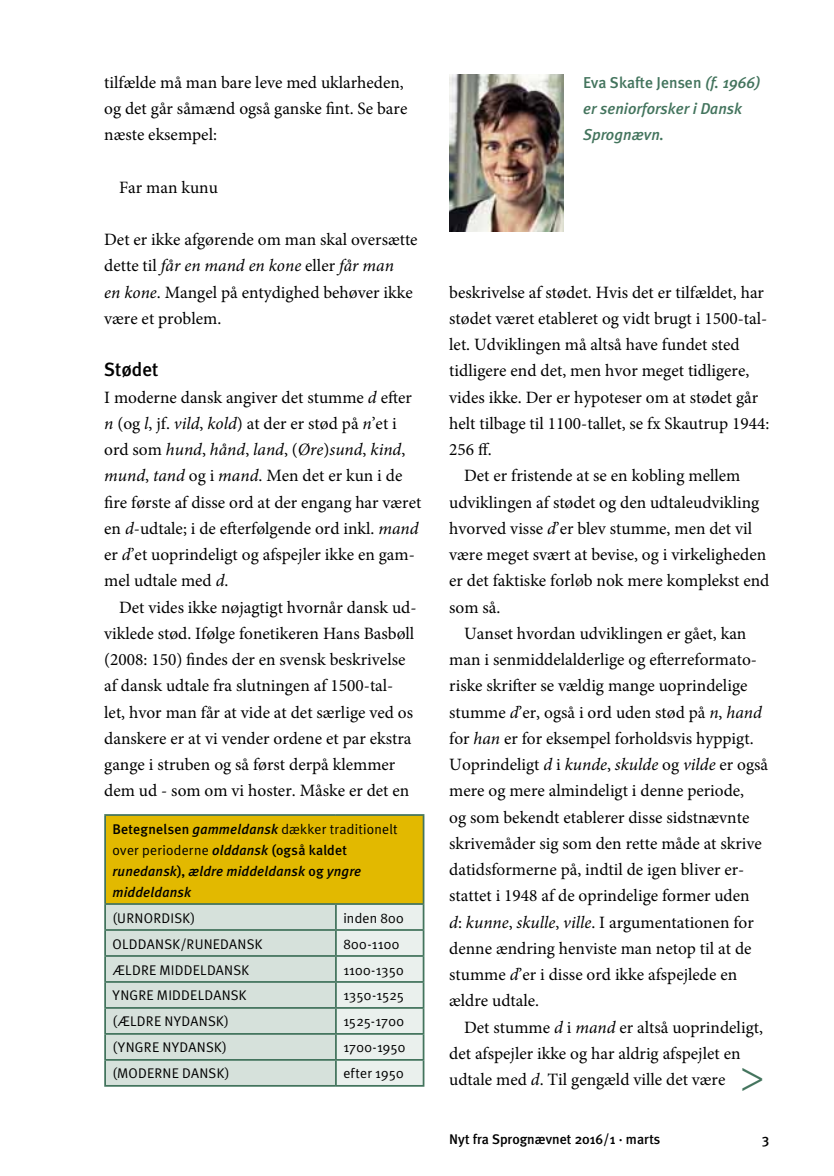
<style>
.page{position:relative;width:834px;height:1176px;background:#fff}
.page>*{position:absolute;margin:0;border:0;box-sizing:border-box;transform-origin:0 0}
.t1{font:45.5px "Minion Pro";color:#43745d}
.t2{font:500 19.25px "Meta Plus";letter-spacing:-.005em;color:#000}
.t3{font:17.32px/26.2px "Minion Pro";color:#000}
.t4{font:italic 500 15.75px/26.2px "Meta Plus";color:#43745d}
.t5{font:14px/21px "Meta Plus Normal";letter-spacing:.015em;color:#000}
.t6{font:italic 500 14px/21px "Meta Plus";letter-spacing:.01em;color:#000}
.t7{font:500 14px "Meta Plus";color:#000}
.t8{font:14px "Meta Plus Normal";letter-spacing:-.005em;color:#000}
.s1{font-style:italic}
.s2{font-family:"Meta Plus";font-weight:500}
.s3{font-family:"Meta Plus";font-weight:500;font-style:italic}
.s4{font-style:normal}
</style>
<div class="page">
<img style="left:449px;top:74px;width:114px;height:158px">
<div style="left:105px;top:815px;width:318px;height:89px;background:#e2b900"></div>
<div style="left:106px;top:905px;width:229px;height:180px;background:#d6e1db"></div>
<div style="left:337px;top:905px;width:85px;height:180px;background:#eaf0ed"></div>
<hr style="left:104px;top:814px;width:232px;height:2px;background:#43745d">
<hr style="left:104px;top:816px;width:2px;height:87px;background:#43745d">
<hr style="left:336px;top:814px;width:88px;height:2px;background:#43745d">
<hr style="left:422px;top:816px;width:2px;height:87px;background:#43745d">
<hr style="left:104px;top:903px;width:232px;height:2px;background:#43745d">
<hr style="left:104px;top:905px;width:2px;height:24px;background:#43745d">
<hr style="left:336px;top:903px;width:88px;height:2px;background:#43745d">
<hr style="left:335px;top:905px;width:2px;height:24px;background:#43745d">
<hr style="left:422px;top:905px;width:2px;height:24px;background:#43745d">
<hr style="left:104px;top:929px;width:232px;height:2px;background:#43745d">
<hr style="left:104px;top:931px;width:2px;height:24px;background:#43745d">
<hr style="left:336px;top:929px;width:88px;height:2px;background:#43745d">
<hr style="left:335px;top:931px;width:2px;height:24px;background:#43745d">
<hr style="left:422px;top:931px;width:2px;height:24px;background:#43745d">
<hr style="left:104px;top:955px;width:232px;height:2px;background:#43745d">
<hr style="left:104px;top:957px;width:2px;height:24px;background:#43745d">
<hr style="left:336px;top:955px;width:88px;height:2px;background:#43745d">
<hr style="left:335px;top:957px;width:2px;height:24px;background:#43745d">
<hr style="left:422px;top:957px;width:2px;height:24px;background:#43745d">
<hr style="left:104px;top:981px;width:232px;height:2px;background:#43745d">
<hr style="left:104px;top:983px;width:2px;height:24px;background:#43745d">
<hr style="left:336px;top:981px;width:88px;height:2px;background:#43745d">
<hr style="left:335px;top:983px;width:2px;height:24px;background:#43745d">
<hr style="left:422px;top:983px;width:2px;height:24px;background:#43745d">
<hr style="left:104px;top:1007px;width:232px;height:2px;background:#43745d">
<hr style="left:104px;top:1009px;width:2px;height:24px;background:#43745d">
<hr style="left:336px;top:1007px;width:88px;height:2px;background:#43745d">
<hr style="left:335px;top:1009px;width:2px;height:24px;background:#43745d">
<hr style="left:422px;top:1009px;width:2px;height:24px;background:#43745d">
<hr style="left:104px;top:1033px;width:232px;height:1px;background:#43745d">
<hr style="left:104px;top:1034px;width:2px;height:25px;background:#43745d">
<hr style="left:336px;top:1033px;width:88px;height:1px;background:#43745d">
<hr style="left:335px;top:1034px;width:2px;height:25px;background:#43745d">
<hr style="left:422px;top:1034px;width:2px;height:25px;background:#43745d">
<hr style="left:104px;top:1059px;width:232px;height:1px;background:#43745d">
<hr style="left:104px;top:1060px;width:2px;height:25px;background:#43745d">
<hr style="left:336px;top:1059px;width:88px;height:1px;background:#43745d">
<hr style="left:335px;top:1060px;width:2px;height:25px;background:#43745d">
<hr style="left:422px;top:1060px;width:2px;height:25px;background:#43745d">
<hr style="left:104px;top:1085px;width:232px;height:1px;background:#43745d">
<hr style="left:336px;top:1085px;width:88px;height:1px;background:#43745d">
<p class="t3" style="left:104px;top:69px;width:304px">tilfælde må man bare leve med uklarheden, og det går såmænd også ganske fint. Se bare næste eksempel:</p>
<p class="t3" style="left:119px;top:174px;width:100px">Far man kunu</p>
<p class="t3" style="left:104px;top:226px;width:315px">Det er ikke afgørende om man skal oversætte dette til <span class="s1">får en mand en kone</span> eller <span class="s1">får man<br>en kone</span>. Mangel på entydighed behøver ikke være et problem.</p>
<p class="t2" style="left:104px;top:358px;width:56px">Stødet</p>
<p class="t3" style="left:104px;top:384px;width:318px">I moderne dansk angiver det stumme <span class="s1">d</span> efter <span class="s1">n</span> (og <span class="s1">l</span>, jf. <span class="s1">vild</span>, <span class="s1">kold</span>) at der er stød på <span class="s1">n</span>’et i ord som <span class="s1">hund</span>, <span class="s1">hånd</span>, <span class="s1">land</span>, (<span class="s1">Øre</span>)<span class="s1">sund</span>, <span class="s1">kind</span>, <span class="s1">mund</span>, <span class="s1">tand</span> og i <span class="s1">mand</span>. Men det er kun i de fire første af disse ord at der engang har været en <span class="s1">d</span>-udtale; i de efterfølgende ord inkl. <span class="s1">mand </span>er <span class="s1">d</span>’et uoprindeligt og afspejler ikke en gam&shy;mel udtale med <span class="s1">d</span>.</p>
<p class="t3" style="left:104px;top:594px;width:314px;text-indent:15px">Det vides ikke nøjagtigt hvornår dansk ud&shy;viklede stød. Ifølge fonetikeren Hans Basbøll (2008: 150) findes der en svensk beskrivelse af dansk udtale fra slutningen af 1500-tal&shy;let, hvor man får at vide at det særlige ved os danskere er at vi vender ordene et par ekstra gange i struben og så først derpå klemmer dem ud - som om vi hoster. Måske er det en</p>
<p class="t5" style="left:112px;top:818px;width:286px"><span class="s2">Betegnelsen</span> <span class="s3">gammeldansk</span> dækker traditionelt over perioderne <span class="s3">olddansk</span> <span class="s2">(også kaldet</span></p>
<p class="t6" style="left:112px;top:860px;width:250px">runedansk<span class="s4">),</span> ældre middeldansk <span class="s4">og</span> yngre middeldansk</p>
<p class="t5" style="left:112px;top:907px;width:84px">(URNORDISK)</p>
<p class="t5" style="left:343px;top:907px;width:62px">inden 800</p>
<p class="t5" style="left:112px;top:933px;width:151px">OLDDANSK/RUNEDANSK</p>
<p class="t5" style="left:343px;top:933px;width:57px">800-1100</p>
<p class="t5" style="left:112px;top:959px;width:138px">ÆLDRE MIDDELDANSK</p>
<p class="t5" style="left:343px;top:959px;width:62px">1100-1350</p>
<p class="t5" style="left:112px;top:985px;width:136px">YNGRE MIDDELDANSK</p>
<p class="t8" style="left:343px;top:987px;width:62px">1350-1525</p>
<p class="t5" style="left:112px;top:1011px;width:118px">(ÆLDRE NYDANSK)</p>
<p class="t8" style="left:343px;top:1013px;width:62px">1525-1700</p>
<p class="t5" style="left:112px;top:1037px;width:116px">(YNGRE NYDANSK)</p>
<p class="t5" style="left:343px;top:1037px;width:64px">1700-1950</p>
<p class="t5" style="left:112px;top:1063px;width:119px">(MODERNE DANSK)</p>
<p class="t5" style="left:343px;top:1063px;width:62px">efter 1950</p>
<p class="t4" style="left:583px;top:69px;width:179px"><span class="s4">Eva Skafte Jensen</span> (f. 1966) er seniorforsker i Dansk<br>Sprognævn.</p>
<p class="t3" style="left:449px;top:279px;width:316px">beskrivelse af stødet. Hvis det er tilfældet, har</p>
<p class="t3" style="left:449px;top:305px;width:319px">stødet været etableret og vidt brugt i 1500-tal-</p>
<p class="t3" style="left:449px;top:331px;width:292px">let. Udviklingen må altså have fundet sted</p>
<p class="t3" style="left:449px;top:358px;width:301px">tidligere end det, men hvor meget tidligere,</p>
<p class="t3" style="left:449px;top:384px;width:310px">vides ikke. Der er hypoteser om at stødet går</p>
<p class="t3" style="left:449px;top:410px;width:321px">helt tilbage til 1100-tallet, se fx Skautrup 1944:</p>
<p class="t3" style="left:449px;top:436px;width:44px">256 ff.</p>
<p class="t3" style="left:464px;top:463px;width:278px">Det er fristende at se en kobling mellem</p>
<p class="t3" style="left:449px;top:489px;width:311px">udviklingen af stødet og den udtaleudvikling</p>
<p class="t3" style="left:449px;top:515px;width:304px">hvorved visse <span class="s1">d</span>’er blev stumme, men det vil</p>
<p class="t3" style="left:449px;top:541px;width:318px">være meget svært at bevise, og i virkeligheden</p>
<p class="t3" style="left:449px;top:568px;width:321px">er det faktiske forløb nok mere komplekst end</p>
<p class="t3" style="left:449px;top:594px;width:53px">som så.</p>
<p class="t3" style="left:464px;top:620px;width:284px">Uanset hvordan udviklingen er gået, kan</p>
<p class="t3" style="left:449px;top:646px;width:309px">man i senmiddelalderlige og efterreformato-</p>
<p class="t3" style="left:449px;top:673px;width:300px">riske skrifter se vældig mange uoprindelige</p>
<p class="t3" style="left:449px;top:699px;width:314px">stumme <span class="s1">d</span>’er, også i ord uden stød på <span class="s1">n</span>, <span class="s1">hand</span></p>
<p class="t3" style="left:449px;top:725px;width:306px">for <span class="s1">han</span> er for eksempel forholdsvis hyppigt.</p>
<p class="t3" style="left:449px;top:751px;width:320px">Uoprindeligt <span class="s1">d</span> i <span class="s1">kunde</span>, <span class="s1">skulde</span> og <span class="s1">vilde</span> er også</p>
<p class="t3" style="left:449px;top:778px;width:296px">mere og mere almindeligt i denne periode,</p>
<p class="t3" style="left:449px;top:804px;width:301px">og som bekendt etablerer disse sidstnævnte</p>
<p class="t3" style="left:449px;top:830px;width:314px">skrivemåder sig som den rette måde at skrive</p>
<p class="t3" style="left:449px;top:856px;width:296px">datidsformerne på, indtil de igen bliver er-</p>
<p class="t3" style="left:449px;top:883px;width:302px">stattet i 1948 af de oprindelige former uden</p>
<p class="t3" style="left:449px;top:909px;width:306px"><span class="s1">d</span>: <span class="s1">kunne</span>, <span class="s1">skulle</span>, <span class="s1">ville</span>. I argumentationen for</p>
<p class="t3" style="left:449px;top:935px;width:304px">denne ændring henviste man netop til at de</p>
<p class="t3" style="left:449px;top:961px;width:289px">stumme <span class="s1">d</span>’er i disse ord ikke afspejlede en</p>
<p class="t3" style="left:449px;top:988px;width:91px">ældre udtale.</p>
<p class="t3" style="left:464px;top:1014px;width:300px">Det stumme <span class="s1">d</span> i <span class="s1">mand</span> er altså uoprindeligt,</p>
<p class="t3" style="left:449px;top:1040px;width:293px">det afspejler ikke og har aldrig afspejlet en</p>
<p class="t3" style="left:449px;top:1066px;width:277px">udtale med <span class="s1">d</span>. Til gengæld ville det være</p>
<h1 class="t1" style="left:739px;top:1046px;width:27px">&gt;</h1>
<p class="t7" style="left:449px;top:1131px;width:213px">Nyt fra Sprognævnet 2016/1 · marts</p>
<p class="t7" style="left:762px;top:1131px;width:9px">3</p>
</div>
